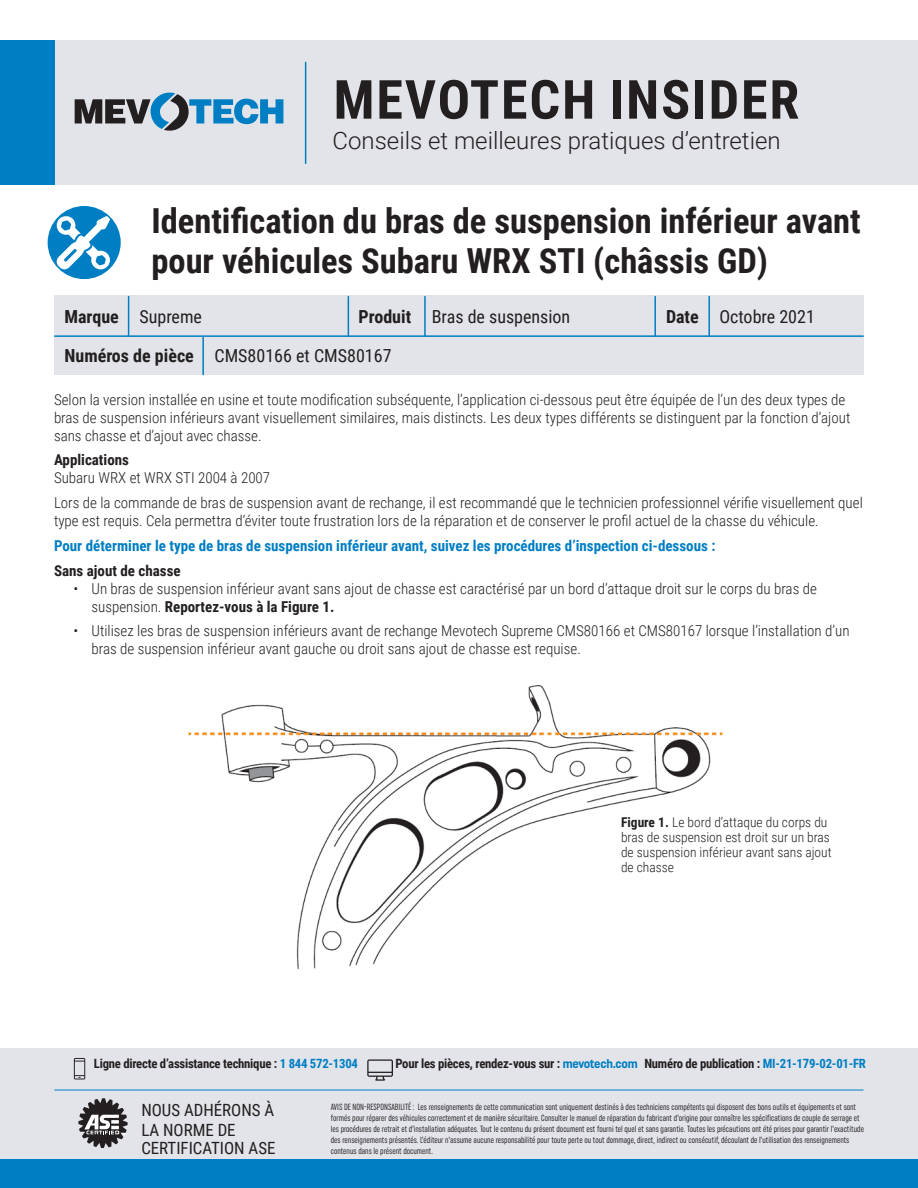
<style>
.page{position:relative;width:918px;height:1188px;background:#fff}
.page>*{position:absolute;margin:0;border:0;box-sizing:border-box;transform-origin:0 0}
.t1{font:700 54px "Roboto Condensed";letter-spacing:.035em;color:#231f20}
.t2{font:700 34.5px/40.5px "Roboto Condensed";color:#231f20}
.t3{font:300 24px "Roboto";color:#231f20}
.t4{font:18px "Roboto Condensed";color:#231f20}
.t5{font:16.8px/20.2px "Roboto Condensed";color:#231f20}
.Basic_Body{font:300 15px/18px "Roboto Condensed";color:#231f20}
.Basic_Body-2{font:700 15px "Roboto Condensed";color:#007ec4}
.Basic_Body-3{font:700 15px "Roboto Condensed";color:#231f20}
.Basic_Body-4{font:300 13.5px/15px "Roboto Condensed";color:#231f20}
.t6{font:700 12.75px "Roboto Condensed";letter-spacing:-.02em;color:#231f20}
.t7{font:extra-condensed 9px/10.8px "Uniform";color:#231f20}
.s1{font-weight:700}
.s2{color:#007ec4}
.s3{font-family:"Uniform Condensed";color:#007ec4}
</style>
<div class="page">
<div style="left:54px;top:296px;width:810px;height:79px;background:#e2e4e9"></div>
<hr style="left:348px;top:297px;width:1px;height:39px;background:#007ec4">
<hr style="left:654px;top:297px;width:2px;height:39px;background:#007ec4">
<hr style="left:424px;top:297px;width:2px;height:39px;background:#007ec4">
<hr style="left:708px;top:297px;width:2px;height:39px;background:#007ec4">
<hr style="left:128px;top:297px;width:1px;height:39px;background:#007ec4">
<hr style="left:55px;top:335px;width:808px;height:2px;background:#007ec4">
<hr style="left:202px;top:337px;width:2px;height:38px;background:#007ec4">
<div style="left:0;top:1049px;width:918px;height:139px;background:#e2e4e9"></div>
<div style="left:0;top:1160px;width:918px;height:28px;background:#007ec4"></div>
<svg style="left:78px;top:1098px;width:50px;height:50px"></svg>
<svg style="left:74px;top:1058px;width:11px;height:21px"></svg>
<svg style="left:367px;top:1059px;width:26px;height:22px"></svg>
<hr style="left:55px;top:1090px;width:808px;height:1px;background:#007ec4">
<div style="left:45px;top:40px;width:873px;height:145px;background:#e2e4e9"></div>
<div style="left:0;top:40px;width:54px;height:145px;background:#007ec4"></div>
<svg style="left:75px;top:93px;width:208px;height:38px"></svg>
<hr style="left:305px;top:62px;width:1px;height:101px;background:#007ec4">
<div style="left:48px;top:206px;width:73px;height:73px;background:#007ec4;border-radius:50%"></div>
<svg style="left:56px;top:215px;width:54px;height:54px"></svg>
<img style="left:188px;top:685px;width:535px;height:284px">
<p class="t1" style="left:334px;top:62px;width:467px">MEVOTECH INSIDER</p>
<p class="t3" style="left:333px;top:123px;width:450px">Conseils et meilleures pratiques d’entretien</p>
<p class="t2" style="left:151px;top:199px;width:711px">Identification du bras de suspension inférieur avant pour véhicules Subaru WRX STI (châssis GD)</p>
<p class="t4" style="left:64px;top:304px;width:139px"><span class="s1">Marque</span> Supreme</p>
<p class="t4" style="left:358px;top:304px;width:213px"><span class="s1">Produit</span> Bras de suspension</p>
<p class="t4" style="left:666px;top:304px;width:150px"><span class="s1">Date</span> Octobre 2021</p>
<p class="t4" style="left:64px;top:343px;width:329px"><span class="s1">Numéros de pièce</span> CMS80166 et CMS80167</p>
<p class="Basic_Body" style="left:54px;top:390px;width:798px">Selon la version installée en usine et toute modification subséquente, l’application ci-dessous peut être équipée de l’un des deux types de bras de suspension inférieurs avant visuellement similaires, mais distincts. Les deux types différents se distinguent par la fonction d’ajout sans chasse et d’ajout avec chasse.</p>
<p class="Basic_Body" style="left:54px;top:450px;width:218px"><span class="s1">Applications<br></span>Subaru WRX et WRX STI 2004 à 2007</p>
<p class="Basic_Body" style="left:54px;top:493px;width:810px">Lors de la commande de bras de suspension avant de rechange, il est recommandé que le technicien professionnel vérifie visuellement quel type est requis. Cela permettra d’éviter toute frustration lors de la réparation et de conserver le profil actuel de la chasse du véhicule.</p>
<p class="Basic_Body-2" style="left:54px;top:535px;width:663px">Pour déterminer le type de bras de suspension inférieur avant, suivez les procédures d’inspection ci-dessous :</p>
<p class="Basic_Body-3" style="left:54px;top:560px;width:128px">Sans ajout de chasse</p>
<p class="Basic_Body" style="left:92px;top:579px;width:727px;text-indent:-18px">• Un bras de suspension inférieur avant sans ajout de chasse est caractérisé par un bord d’attaque droit sur le corps du bras de suspension. <span class="s1">Reportez-vous à la Figure 1.</span></p>
<p class="Basic_Body" style="left:92px;top:621px;width:760px;text-indent:-18px">• Utilisez les bras de suspension inférieurs avant de rechange Mevotech Supreme CMS80166 et CMS80167 lorsque l’installation d’un bras de suspension inférieur avant gauche ou droit sans ajout de chasse est requise.</p>
<p class="Basic_Body-4" style="left:621px;top:814px;width:212px"><span class="s1">Figure 1.</span> Le bord d’attaque du corps du bras de suspension est droit sur un bras de suspension inférieur avant sans ajout de chasse</p>
<p class="t6" style="left:94px;top:1055px;width:266px">Ligne directe d’assistance technique : <span class="s2">1 844 572-1304</span></p>
<p class="t6" style="left:395px;top:1055px;width:472px">Pour les pièces, rendez-vous sur : <span class="s3">mevotech.com</span> Numéro de publication : <span class="s2">MI-21-179-02-01-FR</span></p>
<p class="t5" style="left:141px;top:1099px;width:134px">NOUS ADHÉRONS À<br>LA NORME DE</p>
<p class="t5" style="left:141px;top:1138px;width:136px">CERTIFICATION ASE</p>
<p class="t7" style="left:331px;top:1102px;width:535px">AVIS DE NON-RESPONSABILITÉ : Les renseignements de cette communication sont uniquement destinés à des techniciens compétents qui disposent des bons outils et équipements et sont formés pour réparer des véhicules correctement et de manière sécuritaire. Consulter le manuel de réparation du fabricant d’origine pour connaître les spécifications de couple de serrage et les procédures de retrait et d’installation adéquates. Tout le contenu du présent document est fourni tel quel et sans garantie. Toutes les précautions ont été prises pour garantir l’exactitude des renseignements présentés. L’éditeur n’assume aucune responsabilité pour toute perte ou tout dommage, direct, indirect ou consécutif, découlant de l’utilisation des renseignements contenus dans le présent document.</p>
</div>
